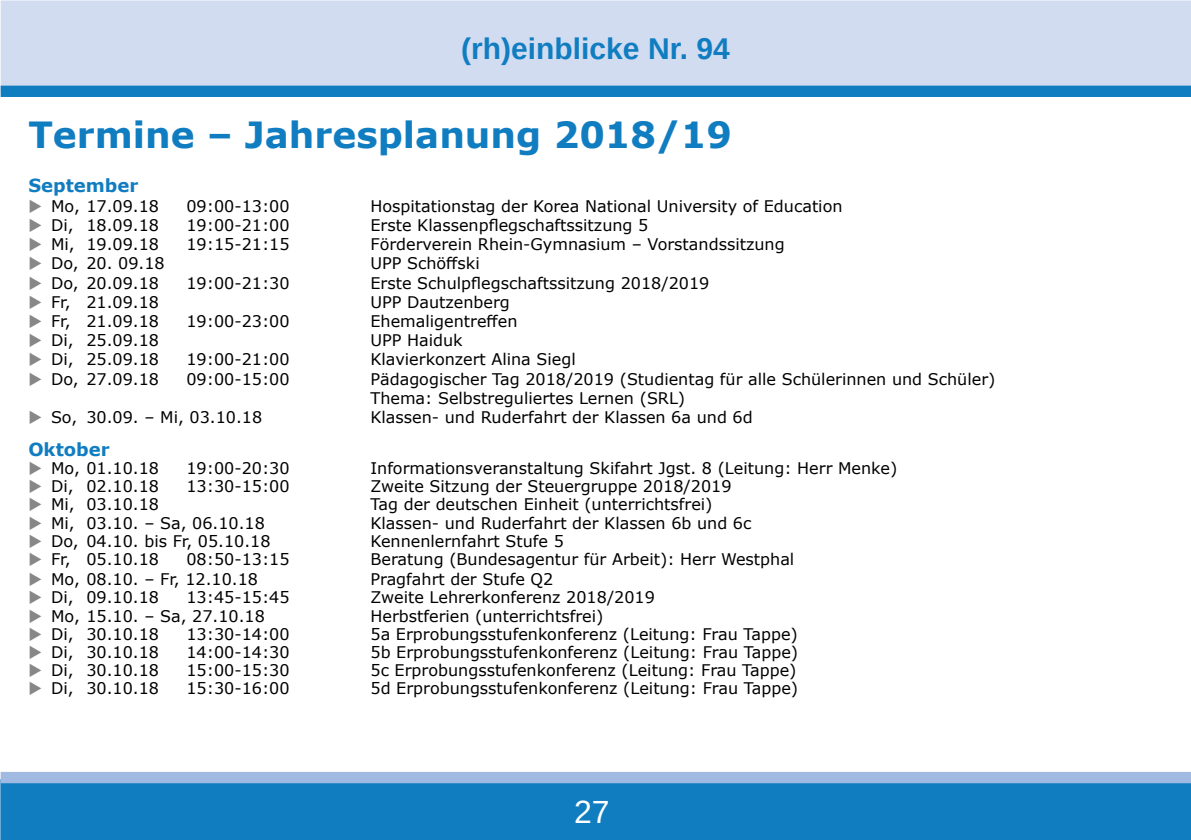
<style>
.page{position:relative;width:1191px;height:840px;background:#fff}
.page>*{position:absolute;margin:0;border:0;box-sizing:border-box;transform-origin:0 0}
.t1{font:700 36px "Verdana";color:#117dc1}
.t2{font:32px "Liberation Sans";color:#fff}
.t3{font:700 30px "Liberation Sans";color:#117dc1}
.t4{font:700 18px "Verdana";color:#117dc1}
.t5{font:16px/19.2px "Verdana";color:#000}
</style>
<div class="page">
<div style="left:1px;top:0;width:1190px;height:91px;background:#d1dcf1;border:2px solid #d1dcf1"></div>
<div style="left:1px;top:779px;width:1189px;height:60px;background:#117dc1"></div>
<div style="left:1px;top:86px;width:1190px;height:11px;background:#117dc1"></div>
<div style="left:1px;top:771px;width:1190px;height:11px;background:#a1bae2"></div>
<h3 class="t3" style="left:461px;top:26px;width:270px">(rh)einblicke Nr. 94</h3>
<h1 class="t1" style="left:28px;top:109px;width:705px">Termine – Jahresplanung 2018/19</h1>
<p class="t4" style="left:28px;top:173px;width:111px">September</p>
<p class="t5" style="left:51px;top:196px;width:110px">Mo, 17.09.18</p>
<p class="t5" style="left:186px;top:196px;width:105px">09:00-13:00</p>
<p class="t5" style="left:370px;top:196px;width:473px">Hospitationstag der Korea National University of Education</p>
<p class="t5" style="left:51px;top:215px;width:110px">Di, 18.09.18</p>
<p class="t5" style="left:186px;top:215px;width:105px">19:00-21:00</p>
<p class="t5" style="left:370px;top:215px;width:279px">Erste Klassenpflegschaftssitzung 5</p>
<p class="t5" style="left:51px;top:234px;width:110px">Mi, 19.09.18</p>
<p class="t5" style="left:186px;top:234px;width:105px">19:15-21:15</p>
<p class="t5" style="left:370px;top:234px;width:416px">Förderverein Rhein-Gymnasium – Vorstandssitzung</p>
<p class="t5" style="left:51px;top:253px;width:115px">Do, 20. 09.18</p>
<p class="t5" style="left:370px;top:253px;width:111px">UPP Schöffski</p>
<p class="t5" style="left:51px;top:273px;width:110px">Do, 20.09.18</p>
<p class="t5" style="left:186px;top:273px;width:105px">19:00-21:30</p>
<p class="t5" style="left:370px;top:273px;width:340px">Erste Schulpflegschaftssitzung 2018/2019</p>
<p class="t5" style="left:51px;top:292px;width:110px">Fr, 21.09.18</p>
<p class="t5" style="left:370px;top:292px;width:141px">UPP Dautzenberg</p>
<p class="t5" style="left:51px;top:311px;width:110px">Fr, 21.09.18</p>
<p class="t5" style="left:186px;top:311px;width:105px">19:00-23:00</p>
<p class="t5" style="left:370px;top:311px;width:148px">Ehemaligentreffen</p>
<p class="t5" style="left:51px;top:330px;width:110px">Di, 25.09.18</p>
<p class="t5" style="left:370px;top:330px;width:94px">UPP Haiduk</p>
<p class="t5" style="left:51px;top:349px;width:110px">Di, 25.09.18</p>
<p class="t5" style="left:186px;top:349px;width:105px">19:00-21:00</p>
<p class="t5" style="left:370px;top:349px;width:207px">Klavierkonzert Alina Siegl</p>
<p class="t5" style="left:51px;top:369px;width:110px">Do, 27.09.18</p>
<p class="t5" style="left:186px;top:369px;width:105px">09:00-15:00</p>
<p class="t5" style="left:370px;top:369px;width:626px">Pädagogischer Tag 2018/2019 (Studientag für alle Schülerinnen und Schüler)<br>Thema: Selbstreguliertes Lernen (SRL)</p>
<p class="t5" style="left:51px;top:407px;width:213px">So, 30.09. – Mi, 03.10.18</p>
<p class="t5" style="left:370px;top:407px;width:384px">Klassen- und Ruderfahrt der Klassen 6a und 6d</p>
<p class="t4" style="left:28px;top:436px;width:83px">Oktober</p>
<p class="t5" style="left:51px;top:458px;width:110px">Mo, 01.10.18</p>
<p class="t5" style="left:186px;top:458px;width:105px">19:00-20:30</p>
<p class="t5" style="left:370px;top:458px;width:528px">Informationsveranstaltung Skifahrt Jgst. 8 (Leitung: Herr Menke)</p>
<p class="t5" style="left:51px;top:476px;width:110px">Di, 02.10.18</p>
<p class="t5" style="left:186px;top:476px;width:105px">13:30-15:00</p>
<p class="t5" style="left:370px;top:476px;width:362px">Zweite Sitzung der Steuergruppe 2018/2019</p>
<p class="t5" style="left:51px;top:494px;width:110px">Mi, 03.10.18</p>
<p class="t5" style="left:370px;top:494px;width:343px">Tag der deutschen Einheit (unterrichtsfrei)</p>
<p class="t5" style="left:51px;top:513px;width:215px">Mi, 03.10. – Sa, 06.10.18</p>
<p class="t5" style="left:370px;top:513px;width:382px">Klassen- und Ruderfahrt der Klassen 6b und 6c</p>
<p class="t5" style="left:51px;top:531px;width:221px">Do, 04.10. bis Fr, 05.10.18</p>
<p class="t5" style="left:370px;top:531px;width:195px">Kennenlernfahrt Stufe 5</p>
<p class="t5" style="left:51px;top:549px;width:110px">Fr, 05.10.18</p>
<p class="t5" style="left:186px;top:549px;width:105px">08:50-13:15</p>
<p class="t5" style="left:370px;top:549px;width:425px">Beratung (Bundesagentur für Arbeit): Herr Westphal</p>
<p class="t5" style="left:51px;top:568px;width:208px">Mo, 08.10. – Fr, 12.10.18</p>
<p class="t5" style="left:370px;top:568px;width:184px">Pragfahrt der Stufe Q2</p>
<p class="t5" style="left:51px;top:586px;width:110px">Di, 09.10.18</p>
<p class="t5" style="left:186px;top:586px;width:105px">13:45-15:45</p>
<p class="t5" style="left:370px;top:586px;width:286px">Zweite Lehrerkonferenz 2018/2019</p>
<p class="t5" style="left:51px;top:606px;width:215px">Mo, 15.10. – Sa, 27.10.18</p>
<p class="t5" style="left:370px;top:606px;width:234px">Herbstferien (unterrichtsfrei)</p>
<p class="t5" style="left:51px;top:624px;width:110px">Di, 30.10.18</p>
<p class="t5" style="left:186px;top:624px;width:105px">13:30-14:00</p>
<p class="t5" style="left:370px;top:624px;width:429px">5a Erprobungsstufenkonferenz (Leitung: Frau Tappe)</p>
<p class="t5" style="left:51px;top:642px;width:110px">Di, 30.10.18</p>
<p class="t5" style="left:186px;top:642px;width:105px">14:00-14:30</p>
<p class="t5" style="left:370px;top:642px;width:429px">5b Erprobungsstufenkonferenz (Leitung: Frau Tappe)</p>
<p class="t5" style="left:51px;top:660px;width:110px">Di, 30.10.18</p>
<p class="t5" style="left:186px;top:660px;width:105px">15:00-15:30</p>
<p class="t5" style="left:370px;top:660px;width:427px">5c Erprobungsstufenkonferenz (Leitung: Frau Tappe)</p>
<p class="t5" style="left:51px;top:678px;width:110px">Di, 30.10.18</p>
<p class="t5" style="left:186px;top:678px;width:105px">15:30-16:00</p>
<p class="t5" style="left:370px;top:678px;width:429px">5d Erprobungsstufenkonferenz (Leitung: Frau Tappe)</p>
<h2 class="t2" style="left:574px;top:791px;width:44px">2727</h2>
</div>
